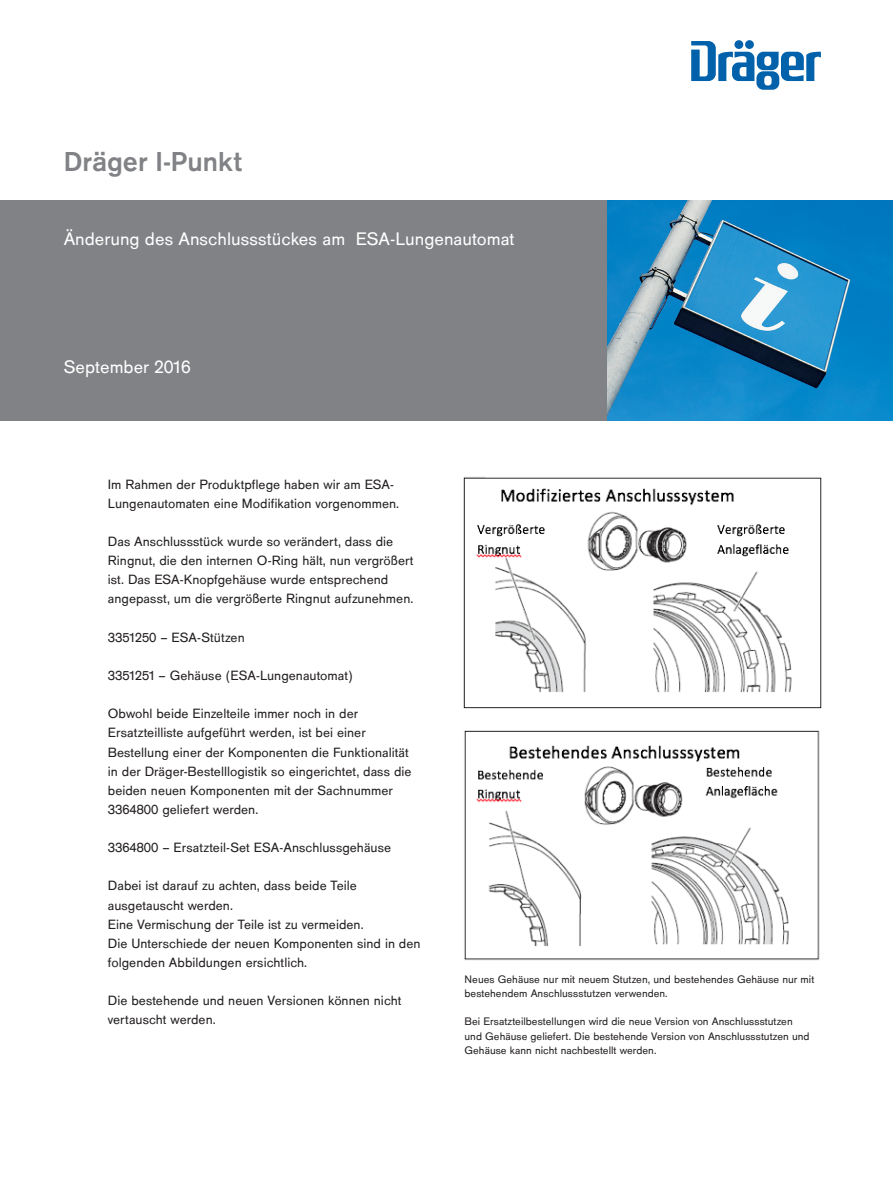
<style>
.page{position:relative;width:893px;height:1191px;background:#fff}
.page>*{position:absolute;margin:0;border:0;box-sizing:border-box;transform-origin:0 0}
.t1{font:700 28.5px "Draeger Sans";color:#808285}
.t2{font:18.75px "Draeger San";color:#fff}
.t3{font:13.8px/19.2px "Draeger San";color:#231f20}
.t4{font:11.25px/14.2px "Draeger San";color:#231f20}
</style>
<div class="page">
<img style="left:606px;top:200px;width:287px;height:220px">
<div style="left:0;top:200px;width:606px;height:220px;background:#808285"></div>
<img style="left:463px;top:477px;width:359px;height:484px">
<svg style="left:691px;top:41px;width:130px;height:49px"></svg>
<h1 class="t1" style="left:64px;top:142px;width:180px">Dräger I-Punkt</h1>
<h2 class="t2" style="left:64px;top:229px;width:452px">Änderung des Anschlussstückes am ESA-Lungenautomat</h2>
<h2 class="t2" style="left:64px;top:356px;width:128px">September 2016</h2>
<p class="t3" style="left:108px;top:474px;width:293px">Im Rahmen der Produktpflege haben wir am ESA-<br>Lungenautomaten eine Modifikation vorgenommen.</p>
<p class="t3" style="left:108px;top:532px;width:307px">Das Anschlussstück wurde so verändert, dass die Ringnut, die den internen O-Ring hält, nun vergrößert ist. Das ESA-Knopfgehäuse wurde entsprechend angepasst, um die vergrößerte Ringnut aufzunehmen.</p>
<p class="t3" style="left:108px;top:627px;width:138px">3351250 – ESA-Stützen</p>
<p class="t3" style="left:108px;top:666px;width:247px">3351251 – Gehäuse (ESA-Lungenautomat)</p>
<p class="t3" style="left:108px;top:704px;width:305px">Obwohl beide Einzelteile immer noch in der Ersatzteilliste aufgeführt werden, ist bei einer Bestellung einer der Komponenten die Funktionalität in der Dräger-Bestelllogistik so eingerichtet, dass die beiden neuen Komponenten mit der Sachnummer 3364800 geliefert werden.</p>
<p class="t3" style="left:108px;top:838px;width:285px">3364800 – Ersatzteil-Set ESA-Anschlussgehäuse</p>
<p class="t3" style="left:108px;top:876px;width:314px">Dabei ist darauf zu achten, dass beide Teile ausgetauscht werden.<br>Eine Vermischung der Teile ist zu vermeiden.<br>Die Unterschiede der neuen Komponenten sind in den folgenden Abbildungen ersichtlich.</p>
<p class="t3" style="left:108px;top:991px;width:295px">Die bestehende und neuen Versionen können nicht vertauscht werden.</p>
<p class="t4" style="left:465px;top:972px;width:351px">Neues Gehäuse nur mit neuem Stutzen, und bestehendes Gehäuse nur mit bestehendem Anschlussstutzen verwenden.</p>
<p class="t4" style="left:465px;top:1014px;width:347px">Bei Ersatzteilbestellungen wird die neue Version von Anschlussstutzen und Gehäuse geliefert. Die bestehende Version von Anschlussstutzen und<br>Gehäuse kann nicht nachbestellt werden.</p>
</div>
